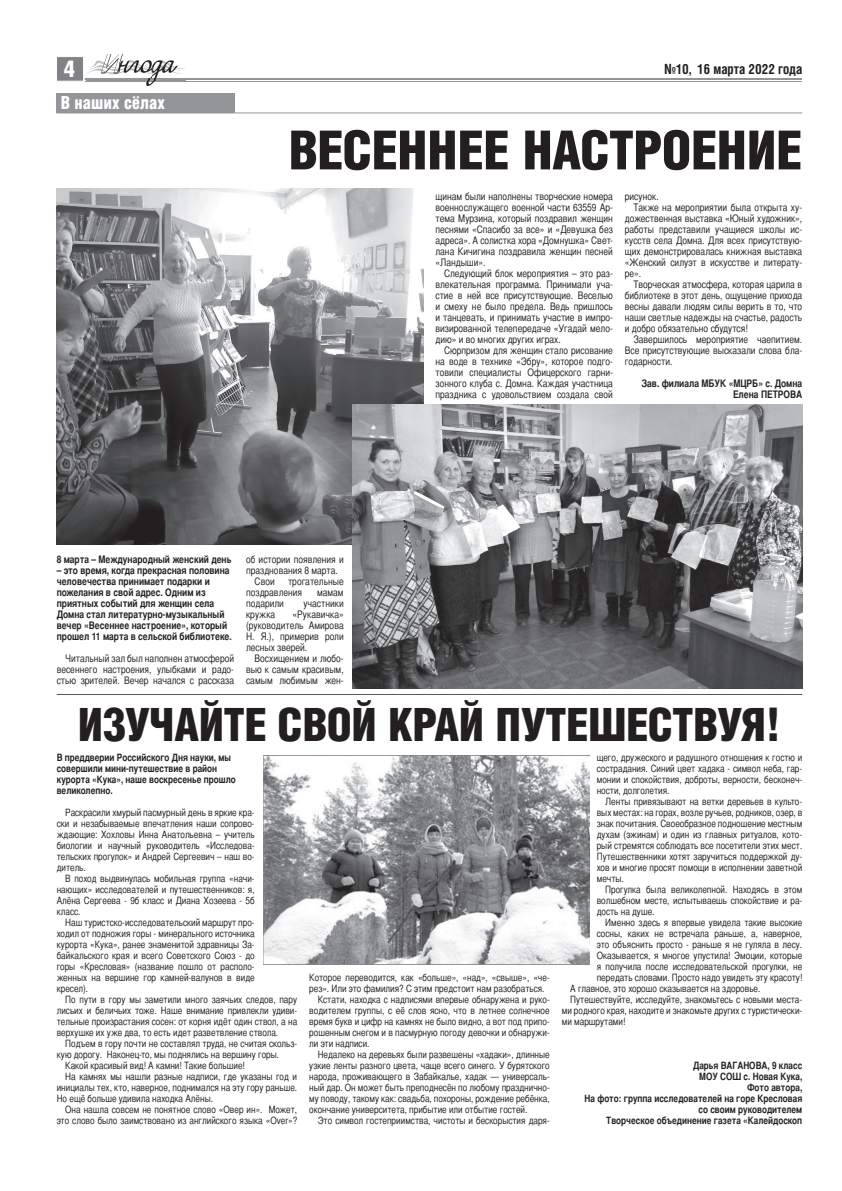
<style>
.page{position:relative;width:842px;height:1191px;background:#fff}
.page>*{position:absolute;margin:0;border:0;box-sizing:border-box;transform-origin:0 0}
.t1{font:900 54px "Helios Cond";letter-spacing:-.01em;color:#231f20}
.t2{font:900 46px "Helios Cond";letter-spacing:-.01em;color:#231f20}
.t3{font:23px "Helios Compressed";color:#fff}
.t4{font:900 18px "Helios Cond";color:#fff;scale:.95 1}
.t5{font:700 14px "Helios Cond";color:#231f20;scale:.95 1}
.t6{font:10.3px/11px "Bastion C";color:#231f20;text-align:justify}
.t7{font:700 10.3px/11px "Bastion C";color:#231f20}
.t8{font:10px/11px "Bastion C";color:#231f20;text-align:justify}
.t9{font:700 10px/11px "Bastion C";color:#231f20}
</style>
<div class="page">
<hr style="left:58px;top:78px;width:744px;height:2px;background:#939598">
<hr style="left:58px;top:81px;width:744px;height:1px;background:#939598">
<svg style="left:57px;top:58px;width:28px;height:24px"></svg>
<div style="left:56px;top:56px;width:28px;height:25px;border:1px solid #fff"></div>
<img style="left:87px;top:54px;width:98px;height:24px">
<img style="left:86px;top:78px;width:99px;height:8px">
<hr style="left:56px;top:112px;width:746px;height:1px;background:#939598">
<div style="left:56px;top:93px;width:179px;height:20px;background:#939598"></div>
<img style="left:264px;top:755px;width:325px;height:209px">
<hr style="left:57px;top:694px;width:745px;height:1px;background:#57585a">
<img style="left:57px;top:189px;width:366px;height:355px">
<img style="left:353px;top:404px;width:450px;height:284px">
<h3 class="t3" style="left:64px;top:56px;width:12px">4</h3>
<h3 class="t5" style="left:664px;top:61px;width:147px">№10, 16 марта 2022 года</h3>
<h3 class="t4" style="left:61px;top:93px;width:111px">В наших сёлах</h3>
<h1 class="t1" style="left:288px;top:121px;width:515px">ВЕСЕННЕЕ НАСТРОЕНИЕ</h1>
<p class="t6" style="left:435px;top:191px;width:179px">щинам были наполнены творческие номера военнослужащего военной части 63559 Ар&shy;тема Мурзина, который поздравил женщин песнями «Спасибо за все» и «Девушка без адреса». А солистка хора «Домнушка» Свет&shy;лана Кичигина поздравила женщин песней «Ландыши».</p>
<p class="t6" style="left:435px;top:268px;width:179px;text-indent:9px">Следующий блок мероприятия – это раз&shy;влекательная программа. Принимали уча&shy;стие в ней все присутствующие. Веселью и смеху не было предела. Ведь пришлось и танцевать, и принимать участие в импро&shy;визированной телепередаче «Угадай мело&shy;дию» и во многих других играх.</p>
<p class="t6" style="left:435px;top:345px;width:179px;text-indent:9px">Сюрпризом для женщин стало рисование на воде в технике «Эбру», которое подго&shy;товили специалисты Офицерского гарни&shy;зонного клуба с. Домна. Каждая участница праздника с удовольствием создала свой</p>
<p class="t6" style="left:625px;top:191px;width:35px">рисунок.</p>
<p class="t6" style="left:633px;top:202px;width:170px">Также на мероприятии была открыта ху-</p>
<p class="t6" style="left:625px;top:213px;width:179px">дожественная выставка «Юный художник»,</p>
<p class="t6" style="left:625px;top:224px;width:179px">работы представили учащиеся школы ис-</p>
<p class="t6" style="left:625px;top:235px;width:179px">кусств села Домна. Для всех присутствую-</p>
<p class="t6" style="left:625px;top:246px;width:179px">щих демонстрировалась книжная выставка</p>
<p class="t6" style="left:625px;top:257px;width:179px">«Женский силуэт в искусстве и литерату-</p>
<p class="t6" style="left:625px;top:268px;width:18px">ре».</p>
<p class="t6" style="left:633px;top:279px;width:170px">Творческая атмосфера, которая царила в</p>
<p class="t6" style="left:625px;top:290px;width:179px">библиотеке в этот день, ощущение прихода</p>
<p class="t6" style="left:625px;top:301px;width:179px">весны давали людям силы верить в то, что</p>
<p class="t6" style="left:625px;top:312px;width:179px">наши светлые надежды на счастье, радость</p>
<p class="t6" style="left:625px;top:323px;width:124px">и добро обязательно сбудутся!</p>
<p class="t6" style="left:633px;top:334px;width:170px">Завершилось мероприятие чаепитием.</p>
<p class="t6" style="left:625px;top:345px;width:179px">Все присутствующие высказали слова бла-</p>
<p class="t6" style="left:625px;top:356px;width:49px">годарности.</p>
<p class="t7" style="left:641px;top:377px;width:162px;text-align:right">Зав. филиала МБУК «МЦРБ» с. Домна<br>Елена ПЕТРОВА</p>
<p class="t7" style="left:57px;top:553px;width:176px">8 марта – Международный женский день</p>
<p class="t7" style="left:57px;top:564px;width:176px">– это время, когда прекрасная половина человечества принимает подарки и пожелания в свой адрес. Одним из приятных событий для женщин села Домна стал литературно-музыкальный вечер «Весеннее настроение», который прошел 11 марта в сельской библиотеке.</p>
<p class="t6" style="left:57px;top:653px;width:179px;text-indent:9px">Читальный зал был наполнен атмосферой весеннего настроения, улыбками и радо&shy;стью зрителей. Вечер начался с рассказа</p>
<p class="t6" style="left:246px;top:554px;width:99px">об истории появления и</p>
<p class="t6" style="left:246px;top:565px;width:93px">празднования 8 марта.</p>
<p class="t6" style="left:255px;top:576px;width:22px">Свои</p>
<p class="t6" style="left:246px;top:576px;width:99px;text-indent:42px">трогательные поздравления</p>
<p class="t6" style="left:317px;top:587px;width:28px">мамам</p>
<p class="t6" style="left:246px;top:598px;width:39px">подарили</p>
<p class="t6" style="left:303px;top:598px;width:42px">участники</p>
<p class="t6" style="left:246px;top:609px;width:31px">кружка</p>
<p class="t6" style="left:246px;top:609px;width:99px;text-indent:46px">«Рукавичка» (руководитель Амирова Н. Я.), примерив роли лесных зверей.</p>
<p class="t6" style="left:246px;top:653px;width:99px;text-indent:9px">Восхищением и любо&shy;вью к самым красивым, самым любимым жен-</p>
<h2 class="t2" style="left:78px;top:700px;width:705px">ИЗУЧАЙТЕ СВОЙ КРАЙ ПУТЕШЕСТВУЯ!</h2>
<p class="t9" style="left:57px;top:751px;width:181px">В преддверии Российского Дня науки, мы совершили мини-путешествие в район курорта «Кука», наше воскресенье прошло великолепно.</p>
<p class="t8" style="left:57px;top:807px;width:200px;text-indent:8px">Раскрасили хмурый пасмурный день в яркие кра&shy;ски и незабываемые впечатления наши сопрово&shy;ждающие: Хохловы Инна Анатольевна – учитель биологии и научный руководитель «Исследова&shy;тельских прогулок» и Андрей Сергеевич – наш во&shy;дитель.</p>
<p class="t8" style="left:57px;top:873px;width:199px;text-indent:8px">В поход выдвинулась мобильная группа «начи&shy;нающих» исследователей и путешественников: я, Алёна Сергеева - 9б класс и Диана Хозеева - 5б класс.</p>
<p class="t8" style="left:57px;top:917px;width:200px;text-indent:8px">Наш туристско-исследовательский маршрут про&shy;ходил от подножия горы - минерального источника курорта «Кука», ранее знаменитой здравницы За&shy;байкальского края и всего Советского Союз - до горы «Кресловая» (название пошло от располо&shy;женных на вершине гор камней-валунов в виде кресел).</p>
<p class="t8" style="left:57px;top:994px;width:242px;text-indent:8px">По пути в гору мы заметили много заячьих следов, пару лисьих и беличьих тоже. Наше внимание привлекли удиви&shy;тельные произрастания сосен: от корня идёт один ствол, а на верхушке их уже два, то есть идет разветвление ствола.</p>
<p class="t8" style="left:65px;top:1038px;width:233px">Подъем в гору почти не составлял труда, не считая скольз-</p>
<p class="t8" style="left:57px;top:1049px;width:224px">кую дорогу. Наконец-то, мы поднялись на вершину горы.</p>
<p class="t8" style="left:65px;top:1060px;width:181px">Какой красивый вид! А камни! Такие большие!</p>
<p class="t8" style="left:65px;top:1071px;width:233px">На камнях мы нашли разные надписи, где указаны год и</p>
<p class="t8" style="left:57px;top:1082px;width:242px">инициалы тех, кто, наверное, поднимался на эту гору раньше.</p>
<p class="t8" style="left:57px;top:1093px;width:158px">Но ещё больше удивила находка Алёны.</p>
<p class="t8" style="left:65px;top:1104px;width:233px">Она нашла совсем не понятное слово «Овер ин». Может,</p>
<p class="t8" style="left:57px;top:1115px;width:242px">это слово было заимствовано из английского языка «Over»?</p>
<p class="t8" style="left:309px;top:972px;width:242px">Которое переводится, как «больше», «над», «свыше», «че-</p>
<p class="t8" style="left:309px;top:983px;width:237px">рез». Или это фамилия? С этим предстоит нам разобраться.</p>
<p class="t8" style="left:318px;top:994px;width:233px">Кстати, находка с надписями впервые обнаружена и руко-</p>
<p class="t8" style="left:309px;top:1005px;width:242px">водителем группы, с её слов ясно, что в летнее солнечное</p>
<p class="t8" style="left:309px;top:1016px;width:242px">время букв и цифр на камнях не было видно, а вот под припо-</p>
<p class="t8" style="left:309px;top:1027px;width:242px">рошенным снегом и в пасмурную погоду девочки и обнаружи-</p>
<p class="t8" style="left:309px;top:1038px;width:62px">ли эти надписи.</p>
<p class="t8" style="left:318px;top:1049px;width:234px">Недалеко на деревьях были развешены «хадаки», длинные</p>
<p class="t8" style="left:309px;top:1060px;width:242px">узкие ленты разного цвета, чаще всего синего. У бурятского</p>
<p class="t8" style="left:309px;top:1071px;width:242px">народа, проживающего в Забайкалье, хадак — универсаль-</p>
<p class="t8" style="left:309px;top:1082px;width:242px">ный дар. Он может быть преподнесён по любому празднично-</p>
<p class="t8" style="left:309px;top:1093px;width:242px">му поводу, такому как: свадьба, похороны, рождение ребёнка,</p>
<p class="t8" style="left:309px;top:1104px;width:220px">окончание университета, прибытие или отбытие гостей.</p>
<p class="t8" style="left:318px;top:1115px;width:233px">Это символ гостеприимства, чистоты и бескорыстия даря-</p>
<p class="t8" style="left:597px;top:752px;width:207px">щего, дружеского и радушного отношения к гостю и сострадания. Синий цвет хадака - символ неба, гар&shy;монии и спокойствия, доброты, верности, бесконеч&shy;ности, долголетия.</p>
<p class="t8" style="left:597px;top:796px;width:207px;text-indent:8px">Ленты привязывают на ветки деревьев в культо&shy;вых местах: на горах, возле ручьев, родников, озер, в знак почитания. Своеобразное подношение местным духам (эжинам) и один из главных ритуалов, кото&shy;рый стремятся соблюдать все посетители этих мест.<br>Путешественники хотят заручиться поддержкой ду&shy;хов и многие просят помощи в исполнении заветной мечты.</p>
<p class="t8" style="left:597px;top:884px;width:207px;text-indent:8px">Прогулка была великолепной. Находясь в этом волшебном месте, испытываешь спокойствие и ра&shy;дость на душе.</p>
<p class="t8" style="left:605px;top:917px;width:199px">Именно здесь я впервые увидела такие высокие</p>
<p class="t8" style="left:597px;top:928px;width:207px">сосны, каких не встречала раньше, а, наверное,</p>
<p class="t8" style="left:597px;top:939px;width:207px">это объяснить просто - раньше я не гуляла в лесу.</p>
<p class="t8" style="left:597px;top:950px;width:207px">Оказывается, я многое упустила! Эмоции, которые</p>
<p class="t8" style="left:597px;top:961px;width:207px">я получила после исследовательской прогулки, не</p>
<p class="t8" style="left:597px;top:972px;width:207px">передать словами. Просто надо увидеть эту красоту!</p>
<p class="t8" style="left:570px;top:983px;width:192px">А главное, это хорошо сказывается на здоровье.</p>
<p class="t8" style="left:570px;top:994px;width:233px">Путешествуйте, исследуйте, знакомьтесь с новыми места-</p>
<p class="t8" style="left:562px;top:1005px;width:242px">ми родного края, находите и знакомьте других с туристически-</p>
<p class="t8" style="left:562px;top:1016px;width:65px">ми маршрутами!</p>
<p class="t9" style="left:585px;top:1059px;width:219px;text-align:right">Дарья ВАГАНОВА, 9 класс<br>МОУ СОШ с. Новая Кука,<br>Фото автора,<br>На фото: группа исследователей на горе Кресловая со своим руководителем<br>Творческое объединение газета «Калейдоскоп</p>
</div>
